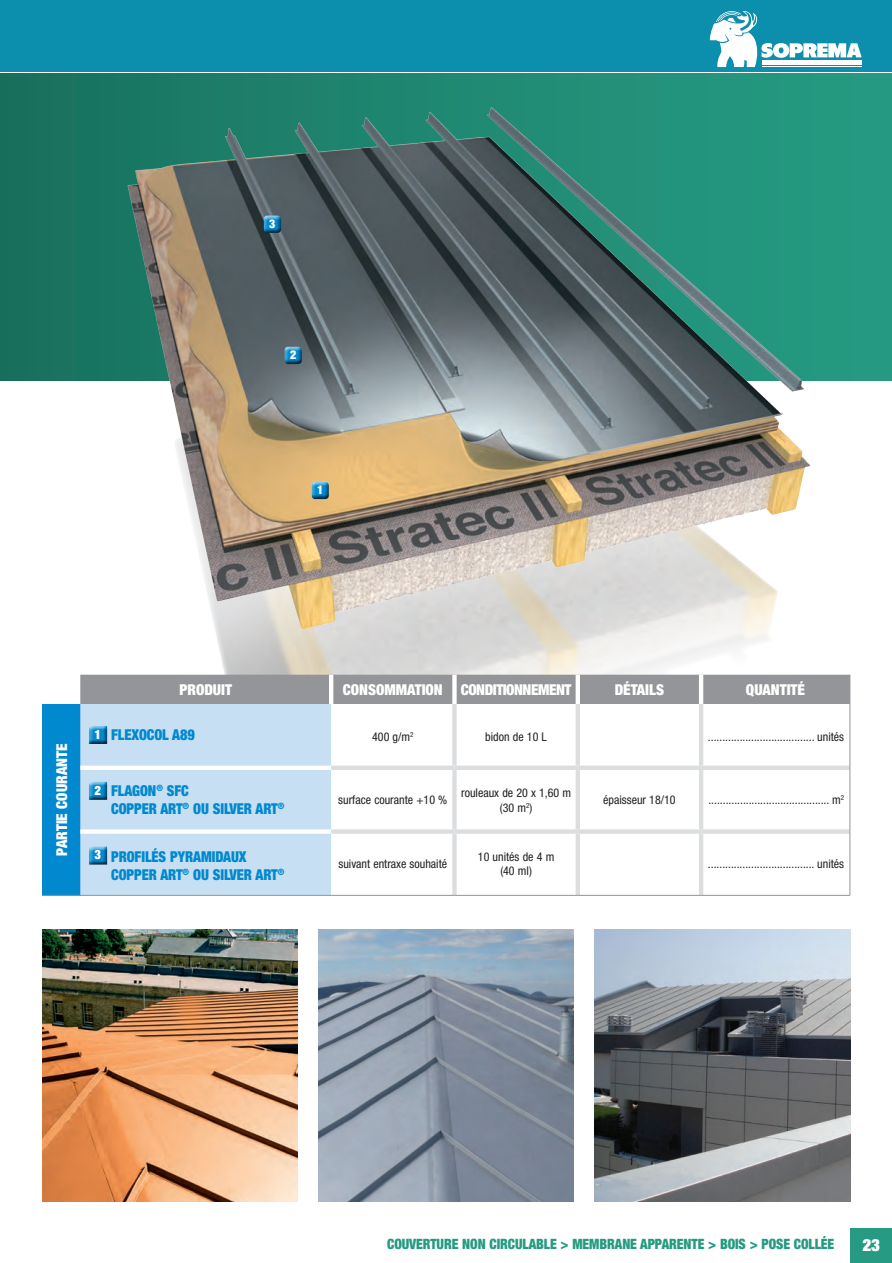
<style>
.page{position:relative;width:892px;height:1263px;background:#fff}
.page>*{position:absolute;margin:0;border:0;box-sizing:border-box;transform-origin:0 0}
.t1{font:900 expanded 16.8px "Helvetica Neue";color:#fff}
.t2{font:900 condensed 15px/18px "Helvetica Neue";letter-spacing:-.005em;color:#0089cf;scale:.95 1}
.t3{font:900 condensed 15px "Helvetica Neue";color:#fff}
.t4{font:900 condensed 15px "Helvetica Neue";letter-spacing:-.03em;color:#fff}
.t5{font:900 condensed 14.25px "Helvetica Neue";letter-spacing:-.005em;color:#269a82;scale:.95 1}
.t6{font:900 condensed 12.75px "Helvetica Neue";color:#fff}
.t7{font:900 condensed 12.15px "Helvetica Neue";color:#fff}
.t8{font:condensed 12px/14.4px "Helvetica Neue";color:#231f20;text-align:center}
</style>
<div class="page">
<div style="left:850px;top:1228px;width:42px;height:35px;background:#269a82"></div>
<div style="left:0;top:74px;width:892px;height:306px;background:#186f5d"></div>
<img style="left:49px;top:73px;width:843px;height:602px">
<div style="left:309px;top:480px;width:21px;height:19px;background:#e9bc77"></div>
<div style="left:309px;top:481px;width:21px;height:19px;background:#231f20;opacity:.75"></div>
<div style="left:282px;top:345px;width:21px;height:19px;background:#5c666b"></div>
<div style="left:282px;top:346px;width:21px;height:19px;background:#231f20;opacity:.75"></div>
<div style="left:261px;top:214px;width:21px;height:19px;background:#fff;opacity:.75"></div>
<div style="left:261px;top:215px;width:21px;height:18px;background:#231f20;opacity:.75"></div>
<img style="left:319px;top:929px;width:255px;height:272px">
<img style="left:42px;top:929px;width:255px;height:272px">
<div style="left:0;top:0;width:892px;height:72px;background:#0c8fac"></div>
<div style="left:42px;top:704px;width:38px;height:191px;background:#0089cf"></div>
<div style="left:80px;top:704px;width:251px;height:191px;background:#c7dff2"></div>
<svg style="left:331px;top:704px;width:519px;height:191px"></svg>
<div style="left:80px;top:765px;width:251px;height:5px;background:#fff"></div>
<div style="left:80px;top:829px;width:251px;height:5px;background:#fff"></div>
<div style="left:452px;top:704px;width:5px;height:61px;background:#dcdddf"></div>
<hr style="left:576px;top:704px;width:4px;height:61px;background:#dcdddf">
<hr style="left:699px;top:704px;width:4px;height:61px;background:#dcdddf">
<div style="left:331px;top:765px;width:123px;height:5px;background:#dcdddf"></div>
<div style="left:454px;top:765px;width:124px;height:5px;background:#dcdddf"></div>
<div style="left:452px;top:770px;width:5px;height:59px;background:#dcdddf"></div>
<div style="left:578px;top:765px;width:123px;height:5px;background:#dcdddf"></div>
<hr style="left:576px;top:770px;width:4px;height:59px;background:#dcdddf">
<div style="left:701px;top:765px;width:149px;height:5px;background:#dcdddf"></div>
<hr style="left:699px;top:770px;width:4px;height:59px;background:#dcdddf">
<div style="left:331px;top:829px;width:123px;height:5px;background:#dcdddf"></div>
<div style="left:454px;top:829px;width:124px;height:5px;background:#dcdddf"></div>
<div style="left:452px;top:834px;width:5px;height:61px;background:#dcdddf"></div>
<div style="left:578px;top:829px;width:123px;height:5px;background:#dcdddf"></div>
<hr style="left:576px;top:834px;width:4px;height:61px;background:#dcdddf">
<div style="left:701px;top:829px;width:149px;height:5px;background:#dcdddf"></div>
<hr style="left:699px;top:834px;width:4px;height:61px;background:#dcdddf">
<div style="left:80px;top:675px;width:771px;height:29px;background:#939598"></div>
<hr style="left:850px;top:704px;width:1px;height:64px;background:#939598">
<hr style="left:850px;top:768px;width:1px;height:63px;background:#939598">
<hr style="left:850px;top:831px;width:1px;height:64px;background:#939598">
<hr style="left:42px;top:895px;width:38px;height:1px;background:#939598">
<hr style="left:80px;top:895px;width:251px;height:1px;background:#939598">
<hr style="left:331px;top:895px;width:123px;height:1px;background:#939598">
<hr style="left:454px;top:895px;width:124px;height:1px;background:#939598">
<hr style="left:578px;top:895px;width:123px;height:1px;background:#939598">
<hr style="left:701px;top:895px;width:149px;height:1px;background:#939598">
<div style="left:87px;top:724px;width:21px;height:20px;background:#c7dff2"></div>
<div style="left:87px;top:725px;width:21px;height:20px;background:#231f20;opacity:.75"></div>
<div style="left:87px;top:780px;width:21px;height:20px;background:#c7dff2"></div>
<div style="left:87px;top:781px;width:21px;height:20px;background:#231f20;opacity:.75"></div>
<div style="left:87px;top:844px;width:21px;height:20px;background:#c7dff2"></div>
<div style="left:87px;top:845px;width:21px;height:20px;background:#231f20;opacity:.75"></div>
<img style="left:595px;top:929px;width:255px;height:272px">
<svg style="left:710px;top:11px;width:152px;height:56px"></svg>
<p class="t7" style="left:269px;top:216px;width:8px">3</p>
<p class="t7" style="left:290px;top:347px;width:8px">2</p>
<p class="t7" style="left:317px;top:482px;width:8px">1</p>
<p class="t3" style="left:53px;top:855px;width:113px;rotate:-90deg">PARTIE COURANTE</p>
<p class="t3" style="left:179px;top:681px;width:54px">PRODUIT</p>
<p class="t3" style="left:343px;top:681px;width:101px">CONSOMMATION</p>
<p class="t4" style="left:461px;top:681px;width:112px">CONDITIONNEMENT</p>
<p class="t3" style="left:615px;top:681px;width:51px">DÉTAILS</p>
<p class="t3" style="left:746px;top:681px;width:61px">QUANTITÉ</p>
<p class="t6" style="left:95px;top:726px;width:8px">1</p>
<p class="t2" style="left:111px;top:725px;width:90px">FLEXOCOL A89</p>
<p class="t8" style="left:372px;top:729px;width:43px">400 g/m<sup>2</sup></p>
<p class="t8" style="left:485px;top:729px;width:63px">bidon de 10 L</p>
<p class="t8" style="left:708px;top:729px;width:138px">..................................... unités</p>
<p class="t6" style="left:95px;top:782px;width:8px">2</p>
<p class="t2" style="left:111px;top:781px;width:184px">FLAGON<sup>®</sup> SFC<br>COPPER ART<sup>®</sup> OU SILVER ART<sup>®</sup></p>
<p class="t8" style="left:338px;top:793px;width:111px">surface courante +10 %</p>
<p class="t8" style="left:461px;top:785px;width:111px">rouleaux de 20 x 1,60 m (30 m<sup>2</sup>)</p>
<p class="t8" style="left:603px;top:793px;width:74px">épaisseur 18/10</p>
<p class="t8" style="left:708px;top:793px;width:137px">.......................................... m<sup>2</sup></p>
<p class="t6" style="left:95px;top:847px;width:8px">3</p>
<p class="t2" style="left:111px;top:847px;width:184px">PROFILÉS PYRAMIDAUX<br>COPPER ART<sup>®</sup> OU SILVER ART<sup>®</sup></p>
<p class="t8" style="left:338px;top:856px;width:110px">suivant entraxe souhaité</p>
<p class="t8" style="left:478px;top:849px;width:78px">10 unités de 4 m (40 ml)</p>
<p class="t8" style="left:708px;top:856px;width:138px">..................................... unités</p>
<p class="t5" style="left:387px;top:1235px;width:472px">COUVERTURE NON CIRCULABLE &gt; MEMBRANE APPARENTE &gt; BOIS &gt; POSE COLLÉE</p>
<h1 class="t1" style="left:862px;top:1234px;width:19px">23</h1>
</div>
